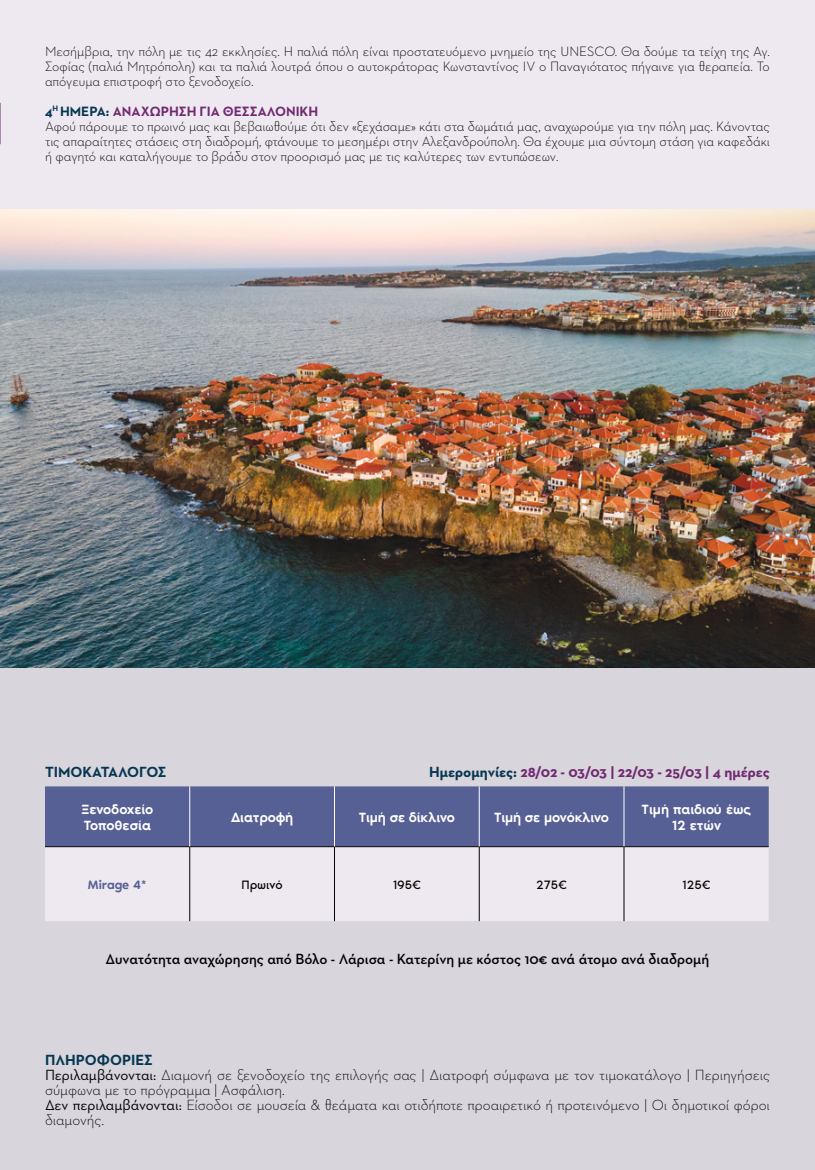
<style>
.page{position:relative;width:815px;height:1170px;background:#fff}
.page>*{position:absolute;margin:0;border:0;box-sizing:border-box;transform-origin:0 0}
.t1{font:300 15px/15px "Neutraface Two Text Greek";letter-spacing:-.01em;color:#000}
.t2{font:600 15px "Neutraface Two Text Greek";letter-spacing:-.005em;color:#000}
.t3{font:700 15px "Neutraface Two Text Greek";letter-spacing:-.01em;color:#712971}
.t4{font:700 15px "Neutraface Two Text Greek";color:#053652}
.t5{font:300 13.75px/15px "Neutraface Two Text Greek";letter-spacing:-.005em;color:#000;text-align:justify}
.t6{font:500 13.75px/16.5px "Noir Pro";letter-spacing:-.01em;color:#fff}
.t7{font:12.5px "Noir Pro";color:#000}
.t8{font:500 12.5px "Noir Pro";letter-spacing:-.015em;color:#566094}
.s1{font-weight:700;color:#053652}
.s2{font-weight:700;color:#712971}
.s3{color:#053652}
.s4{font-weight:400}
</style>
<div class="page">
<div style="left:0;top:0;width:815px;height:1169px;background:#eee9f0"></div>
<svg style="left:0;top:103px;width:1px;height:41px"></svg>
<div style="left:0;top:442px;width:815px;height:727px;background:#d8d5dd"></div>
<img style="left:1px;top:209px;width:814px;height:458px">
<div style="left:45px;top:786px;width:724px;height:60px;background:#566094"></div>
<div style="left:45px;top:847px;width:724px;height:74px;background:#eee9f0"></div>
<hr style="left:45px;top:846px;width:145px;height:1px;background:#000">
<hr style="left:190px;top:846px;width:144px;height:1px;background:#000">
<hr style="left:189px;top:846px;width:1px;height:75px;background:#000">
<hr style="left:334px;top:846px;width:145px;height:1px;background:#000">
<hr style="left:334px;top:846px;width:1px;height:75px;background:#000">
<hr style="left:479px;top:846px;width:145px;height:1px;background:#000">
<hr style="left:479px;top:846px;width:1px;height:75px;background:#000">
<hr style="left:624px;top:846px;width:145px;height:1px;background:#000">
<hr style="left:624px;top:846px;width:1px;height:75px;background:#000">
<hr style="left:189px;top:786px;width:1px;height:60px;background:#fff">
<hr style="left:334px;top:786px;width:1px;height:60px;background:#fff">
<hr style="left:479px;top:786px;width:1px;height:60px;background:#fff">
<hr style="left:624px;top:786px;width:1px;height:60px;background:#fff">
<p class="t5" style="left:45px;top:43px;width:727px">Μεσήμβρια, την πόλη με τις 42 εκκλησίες. Η παλιά πόλη είναι προστατευόμενο μνημείο της UNESCO. Θα δούμε τα τείχη της Αγ.<br>Σοφίας (παλιά Μητρόπολη) και τα παλιά λουτρά όπου ο αυτοκράτορας Κωνσταντίνος IV ο Παναγιότατος πήγαινε για θεραπεία. Το απόγευμα επιστροφή στο ξενοδοχείο.</p>
<p class="t5" style="left:45px;top:103px;width:727px;text-align:left"><span class="s1">4</span><sup>Η</sup> <span class="s1">ΗΜΕΡΑ:</span> <span class="s2">ΑΝΑΧΩΡΗΣΗ ΓΙΑ ΘΕΣΣΑΛΟΝΙΚΗ<br></span>Αφού πάρουμε το πρωινό μας και βεβαιωθούμε ότι δεν «ξεχάσαμε» κάτι στα δωμάτιά μας, αναχωρούμε για την πόλη μας. Κάνοντας τις απαραίτητες στάσεις στη διαδρομή, φτάνουμε το μεσημέρι στην Αλεξανδρούπολη. Θα έχουμε μια σύντομη στάση για καφεδάκι ή φαγητό και καταλήγουμε το βράδυ στον προορισμό μας με τις καλύτερες των εντυπώσεων.</p>
<p class="t4" style="left:45px;top:762px;width:123px">ΤΙΜΟΚΑΤΑΛΟΓΟΣ</p>
<p class="t3" style="left:429px;top:762px;width:342px"><span class="s3">Ημερομηνίες:</span> 28/02 - 03/03 | 22/03 - 25/03 | 4 ημέρες</p>
<p class="t6" style="left:82px;top:799px;width:73px">Ξενοδοχείo<br>Τοποθεσία</p>
<p class="t6" style="left:231px;top:808px;width:63px">Διατροφή</p>
<p class="t6" style="left:359px;top:808px;width:97px">Τιμή σε δίκλινο</p>
<p class="t6" style="left:494px;top:808px;width:116px">Τιμή σε μονόκλινο</p>
<p class="t6" style="left:642px;top:799px;width:111px;text-align:center">Τιμή παιδιού έως<br>12 ετών</p>
<p class="t8" style="left:88px;top:875px;width:60px">Mirage 4*</p>
<p class="t7" style="left:242px;top:875px;width:43px">Πρωινό</p>
<p class="t7" style="left:393px;top:875px;width:30px">195€</p>
<p class="t7" style="left:536px;top:875px;width:32px">275€</p>
<p class="t7" style="left:682px;top:875px;width:30px">125€</p>
<p class="t2" style="left:106px;top:950px;width:605px">Δυνατότητα αναχώρησης από Βόλο - Λάρισα - Κατερίνη με κόστος 10€ ανά άτομο ανά διαδρομή</p>
<p class="t1" style="left:45px;top:1051px;width:727px"><span class="s1">ΠΛΗΡΟΦΟΡΙΕΣ<br></span><span class="s4">Περιλαμβάνονται:</span> Διαμονή σε ξενοδοχείο της επιλογής σας | Διατροφή σύμφωνα με τον τιμοκατάλογο | Περιηγήσεις σύμφωνα με το πρόγραμμα | Ασφάλιση.<br><span class="s4">Δεν περιλαμβάνονται:</span> Είσοδοι σε µουσεία &amp; θεάματα και οτιδήποτε προαιρετικό ή προτεινόμενο | Οι δημοτικοί φόροι διαμονής.</p>
</div>
